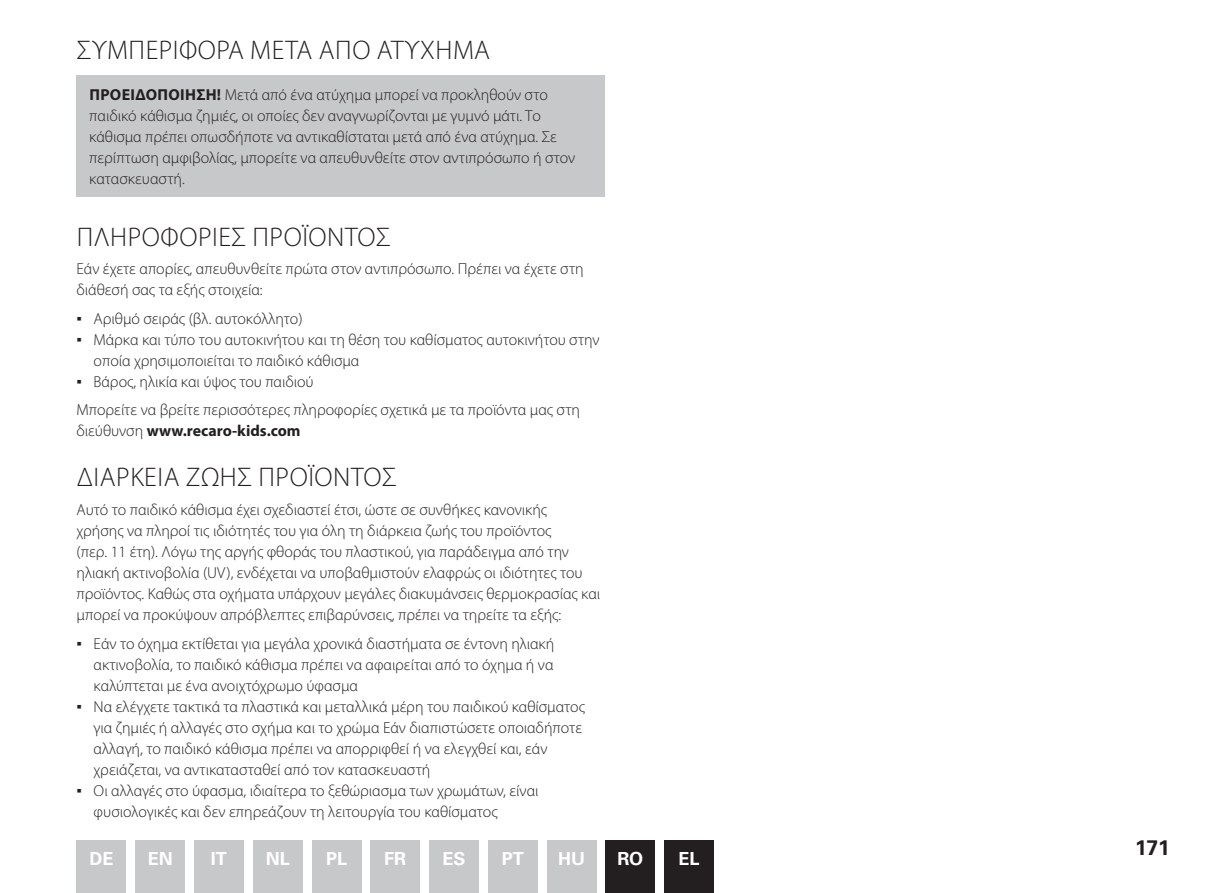
<style>
.page{position:relative;width:1208px;height:893px;background:#fff}
.page>*{position:absolute;margin:0;border:0;box-sizing:border-box;transform-origin:0 0}
.t1{font:300 27px "Myriad Pro";letter-spacing:.02em;color:#231f20}
.t2{font:700 21px "Univers LT Pro 65";color:#231f20}
.t3{font:700 18px "Univers LT Pro 65";color:#fff}
.t4{font:300 15.9px/21px "Myriad Pro";color:#231f20}
.s1{font-weight:700}
.s2{font-family:"Arial";font-weight:400}
</style>
<div class="page">
<div style="left:77px;top:840px;width:49px;height:53px;background:#c7c8ca"></div>
<div style="left:312px;top:840px;width:49px;height:53px;background:#c7c8ca"></div>
<div style="left:194px;top:840px;width:50px;height:53px;background:#c7c8ca"></div>
<div style="left:429px;top:840px;width:50px;height:53px;background:#c7c8ca"></div>
<div style="left:547px;top:840px;width:49px;height:53px;background:#c7c8ca"></div>
<div style="left:135px;top:840px;width:50px;height:53px;background:#c7c8ca"></div>
<div style="left:370px;top:840px;width:50px;height:53px;background:#c7c8ca"></div>
<div style="left:253px;top:840px;width:49px;height:53px;background:#c7c8ca"></div>
<div style="left:488px;top:840px;width:49px;height:53px;background:#c7c8ca"></div>
<div style="left:605px;top:840px;width:50px;height:53px;background:#231f20"></div>
<div style="left:664px;top:840px;width:50px;height:53px;background:#231f20"></div>
<div style="left:77px;top:75px;width:528px;height:121px;background:#c7c8ca"></div>
<h1 class="t1" style="left:77px;top:33px;width:413px">ΣΥΜΠΕΡΙΦΟΡΑ ΜΕΤΑ ΑΠΟ ΑΤΥΧΗΜΑ</h1>
<p class="t4" style="left:89px;top:84px;width:487px"><span class="s1">ΠΡΟΕΙΔΟΠΟΙΗΣΗ!</span> Μετά από ένα ατύχημα μπορεί να προκληθούν στο παιδικό κάθισμα ζημιές, οι οποίες δεν αναγνωρίζονται με γυμνό μάτι. Το κάθισμα πρέπει οπωσδήποτε να αντικαθίσταται μετά από ένα ατύχημα. Σε περίπτωση αμφιβολίας, μπορείτε να απευθυνθείτε στον αντιπρόσωπο ή στον κατασκευαστή.</p>
<h1 class="t1" style="left:77px;top:220px;width:315px">ΠΛΗΡΟΦΟΡΙΕΣ ΠΡΟΪΟΝΤΟΣ</h1>
<p class="t4" style="left:77px;top:258px;width:509px">Εάν έχετε απορίες, απευθυνθείτε πρώτα στον αντιπρόσωπο. Πρέπει να έχετε στη διάθεσή σας τα εξής στοιχεία:</p>
<p class="t4" style="left:77px;top:308px;width:227px"><span class="s2">▪</span> Αριθμό σειράς (βλ. αυτοκόλλητο)</p>
<p class="t4" style="left:94px;top:329px;width:507px;text-indent:-17px"><span class="s2">▪</span> Μάρκα και τύπο του αυτοκινήτου και τη θέση του καθίσματος αυτοκινήτου στην οποία χρησιμοποιείται το παιδικό κάθισμα</p>
<p class="t4" style="left:77px;top:371px;width:238px"><span class="s2">▪</span> Βάρος, ηλικία και ύψος του παιδιού</p>
<p class="t4" style="left:77px;top:399px;width:505px">Μπορείτε να βρείτε περισσότερες πληροφορίες σχετικά με τα προϊόντα μας στη διεύθυνση <span class="s1">www.recaro-kids.com</span></p>
<h1 class="t1" style="left:77px;top:460px;width:321px">ΔΙΑΡΚΕΙΑ ΖΩΗΣ ΠΡΟΪΟΝΤΟΣ</h1>
<p class="t4" style="left:77px;top:499px;width:525px">Αυτό το παιδικό κάθισμα έχει σχεδιαστεί έτσι, ώστε σε συνθήκες κανονικής<br>χρήσης να πληροί τις ιδιότητές του για όλη τη διάρκεια ζωής του προϊόντος<br>(περ. 11 έτη). Λόγω της αργής φθοράς του πλαστικού, για παράδειγμα από την ηλιακή ακτινοβολία (UV), ενδέχεται να υποβαθμιστούν ελαφρώς οι ιδιότητες του προϊόντος. Καθώς στα οχήματα υπάρχουν μεγάλες διακυμάνσεις θερμοκρασίας και μπορεί να προκύψουν απρόβλεπτες επιβαρύνσεις, πρέπει να τηρείτε τα εξής:</p>
<p class="t4" style="left:94px;top:633px;width:462px;text-align:justify;text-indent:-17px"><span class="s2">▪</span> Εάν το όχημα εκτίθεται για μεγάλα χρονικά διαστήματα σε έντονη ηλιακή ακτινοβολία, το παιδικό κάθισμα πρέπει να αφαιρείται από το όχημα ή να καλύπτεται με ένα ανοιχτόχρωμο ύφασμα</p>
<p class="t4" style="left:94px;top:696px;width:493px;text-indent:-17px"><span class="s2">▪</span> Να ελέγχετε τακτικά τα πλαστικά και μεταλλικά μέρη του παιδικού καθίσματος για ζημιές ή αλλαγές στο σχήμα και το χρώμα Εάν διαπιστώσετε οποιαδήποτε αλλαγή, το παιδικό κάθισμα πρέπει να απορριφθεί ή να ελεγχθεί και, εάν χρειάζεται, να αντικατασταθεί από τον κατασκευαστή</p>
<p class="t4" style="left:94px;top:780px;width:446px;text-indent:-17px"><span class="s2">▪</span> Οι αλλαγές στο ύφασμα, ιδιαίτερα το ξεθώριασμα των χρωμάτων, είναι φυσιολογικές και δεν επηρεάζουν τη λειτουργία του καθίσματος</p>
<p class="t3" style="left:89px;top:846px;width:25px">DE</p>
<p class="t3" style="left:148px;top:846px;width:27px">EN</p>
<p class="t3" style="left:211px;top:846px;width:18px">IT</p>
<p class="t3" style="left:266px;top:846px;width:26px">NL</p>
<p class="t3" style="left:326px;top:846px;width:23px">PL</p>
<p class="t3" style="left:384px;top:846px;width:24px">FR</p>
<p class="t3" style="left:442px;top:846px;width:25px">ES</p>
<p class="t3" style="left:502px;top:846px;width:23px">PT</p>
<p class="t3" style="left:558px;top:846px;width:28px">HU</p>
<p class="t3" style="left:617px;top:846px;width:27px">RO</p>
<p class="t3" style="left:678px;top:846px;width:23px">EL</p>
<h2 class="t2" style="left:1135px;top:833px;width:36px">171</h2>
</div>
